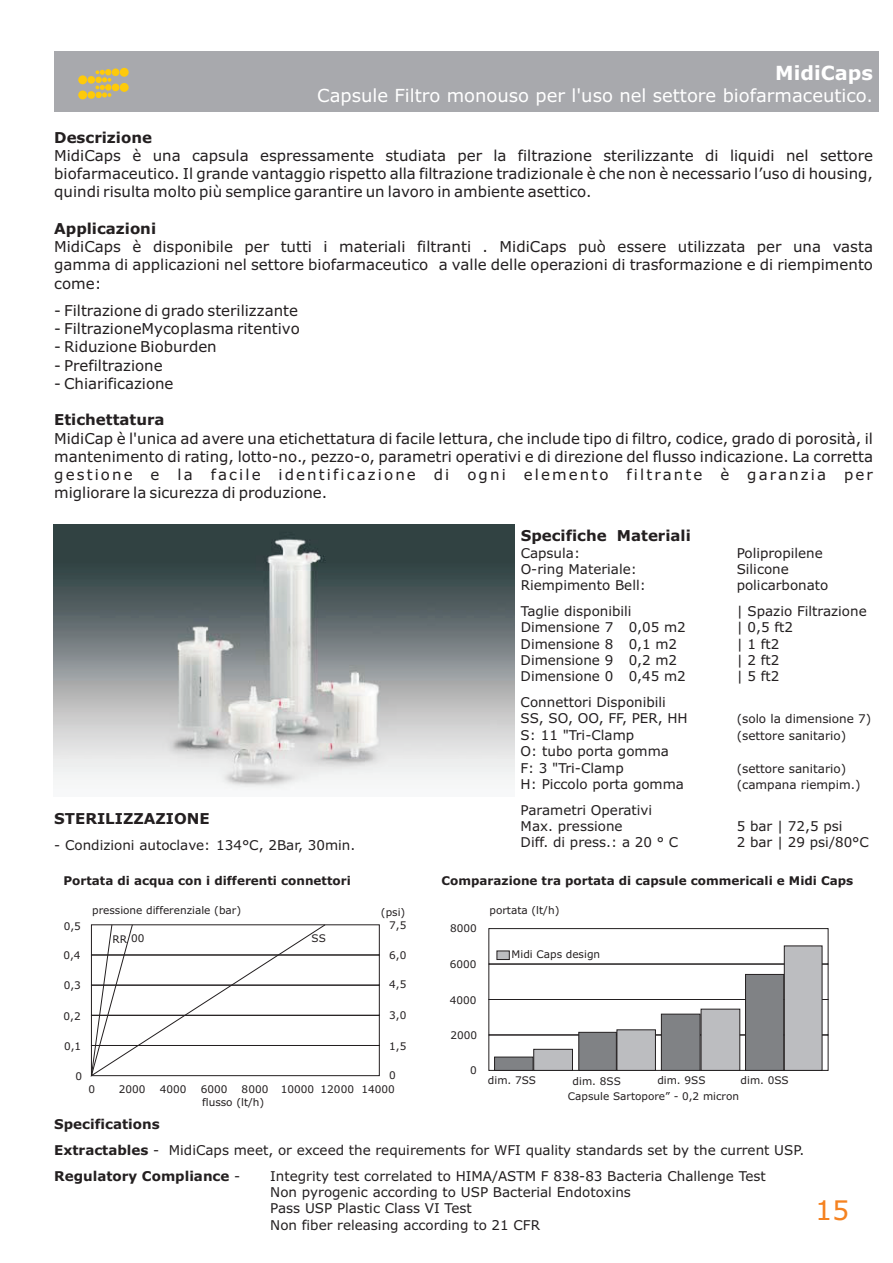
<style>
.page{position:relative;width:893px;height:1263px;background:#fff}
.page>*{position:absolute;margin:0;border:0;box-sizing:border-box;transform-origin:0 0}
.t1{font:27px "Verdana";color:#f58220}
.t2{font:700 19.5px "Verdana";color:#fff}
.t3{font:18px "Verdana";color:#fff}
.t4{font:15px/18.3px "Verdana";color:#231f20;text-align:justify}
.t5{font:700 15px "Verdana";color:#231f20}
.t6{font:13.5px/16.4px "Verdana";color:#231f20}
.t7{font:700 12px "Verdana";color:#231f20}
.t8{font:12px "Verdana";color:#231f20}
.t9{font:10.5px "Verdana";color:#231f20}
.s1{font-weight:700}
</style>
<div class="page">
<div style="left:54px;top:51px;width:825px;height:61px;background:#a8a9ad"></div>
<div style="left:120px;top:68px;width:9px;height:9px;background:#feca0a;border-radius:50%"></div>
<div style="left:112px;top:68px;width:7px;height:8px;background:#feca0a;border-radius:50%"></div>
<div style="left:78px;top:75px;width:9px;height:9px;background:#feca0a;border-radius:50%"></div>
<div style="left:87px;top:76px;width:8px;height:8px;background:#feca0a;border-radius:50%"></div>
<div style="left:120px;top:83px;width:9px;height:9px;background:#feca0a;border-radius:50%"></div>
<div style="left:112px;top:84px;width:7px;height:7px;background:#feca0a;border-radius:50%"></div>
<div style="left:78px;top:90px;width:9px;height:9px;background:#feca0a;border-radius:50%"></div>
<div style="left:87px;top:91px;width:8px;height:8px;background:#feca0a;border-radius:50%"></div>
<svg style="left:95px;top:69px;width:16px;height:29px"></svg>
<div style="left:91px;top:954px;width:289px;height:31px;border:1px solid #231f20"></div>
<div style="left:91px;top:985px;width:289px;height:31px;border:1px solid #231f20"></div>
<div style="left:91px;top:1015px;width:289px;height:31px;border:1px solid #231f20"></div>
<div style="left:91px;top:1045px;width:289px;height:31px;border:1px solid #231f20"></div>
<svg style="left:90px;top:924px;width:236px;height:153px"></svg>
<div style="left:488px;top:928px;width:340px;height:36px;border:1px solid #231f20"></div>
<svg style="left:494px;top:945px;width:328px;height:126px"></svg>
<img style="left:54px;top:525px;width:460px;height:264px">
<h2 class="t2" style="left:775px;top:65px;width:99px">MidiCaps</h2>
<p class="t3" style="left:317px;top:88px;width:557px">Capsule Filtro monouso per l'uso nel settore biofarmaceutico.</p>
<p class="t5" style="left:54px;top:131px;width:99px">Descrizione</p>
<p class="t4" style="left:54px;top:148px;width:820px">MidiCaps è una capsula espressamente studiata per la filtrazione sterilizzante di liquidi nel settore biofarmaceutico. Il grande vantaggio rispetto alla filtrazione tradizionale è che non è necessario l’uso di housing, quindi risulta molto più semplice garantire un lavoro in ambiente asettico.</p>
<p class="t5" style="left:54px;top:222px;width:103px">Applicazioni</p>
<p class="t4" style="left:54px;top:239px;width:820px">MidiCaps è disponibile per tutti i materiali filtranti . MidiCaps può essere utilizzata per una vasta gamma di applicazioni nel settore biofarmaceutico a valle delle operazioni di trasformazione e di riempimento come:</p>
<p class="t4" style="left:54px;top:303px;width:245px">- Filtrazione di grado sterilizzante</p>
<p class="t4" style="left:54px;top:321px;width:247px">- FiltrazioneMycoplasma ritentivo</p>
<p class="t4" style="left:54px;top:339px;width:164px">- Riduzione Bioburden</p>
<p class="t4" style="left:54px;top:357px;width:110px">- Prefiltrazione</p>
<p class="t4" style="left:54px;top:376px;width:121px">- Chiarificazione</p>
<p class="t5" style="left:54px;top:414px;width:112px">Etichettatura</p>
<p class="t4" style="left:54px;top:430px;width:820px">MidiCap è l'unica ad avere una etichettatura di facile lettura, che include tipo di filtro, codice, grado di porosità, il mantenimento di rating, lotto-no., pezzo-o, parametri operativi e di direzione del flusso indicazione. La corretta gestione e la facile identificazione di ogni elemento filtrante è garanzia per migliorare la sicurezza di produzione.</p>
<p class="t5" style="left:521px;top:529px;width:172px">Specifiche Materiali</p>
<p class="t6" style="left:521px;top:545px;width:61px">Capsula:</p>
<p class="t6" style="left:737px;top:545px;width:88px">Polipropilene</p>
<p class="t6" style="left:521px;top:562px;width:118px">O-ring Materiale:</p>
<p class="t6" style="left:737px;top:562px;width:54px">Silicone</p>
<p class="t6" style="left:521px;top:578px;width:127px">Riempimento Bell:</p>
<p class="t6" style="left:737px;top:578px;width:93px">policarbonato</p>
<p class="t6" style="left:521px;top:604px;width:112px">Taglie disponibili</p>
<p class="t6" style="left:737px;top:604px;width:132px">| Spazio Filtrazione</p>
<p class="t6" style="left:521px;top:620px;width:167px">Dimensione 7 0,05 m2</p>
<p class="t6" style="left:737px;top:620px;width:58px">| 0,5 ft2</p>
<p class="t6" style="left:521px;top:637px;width:158px">Dimensione 8 0,1 m2</p>
<p class="t6" style="left:737px;top:637px;width:44px">| 1 ft2</p>
<p class="t6" style="left:521px;top:653px;width:158px">Dimensione 9 0,2 m2</p>
<p class="t6" style="left:737px;top:653px;width:44px">| 2 ft2</p>
<p class="t6" style="left:521px;top:669px;width:167px">Dimensione 0 0,45 m2</p>
<p class="t6" style="left:737px;top:669px;width:44px">| 5 ft2</p>
<p class="t6" style="left:521px;top:695px;width:169px">Connettori Disponibili<br>SS, SO, OO, FF, PER, HH</p>
<p class="t8" style="left:737px;top:714px;width:136px">(solo la dimensione 7)</p>
<p class="t5" style="left:54px;top:812px;width:157px">STERILIZZAZIONE</p>
<p class="t6" style="left:54px;top:838px;width:303px">- Condizioni autoclave: 134°C, 2Bar, 30min.</p>
<p class="t7" style="left:63px;top:875px;width:289px">Portata di acqua con i differenti connettori</p>
<p class="t9" style="left:92px;top:906px;width:150px">pressione differenziale (bar)</p>
<p class="t9" style="left:381px;top:908px;width:26px">(psi)</p>
<p class="t9" style="left:64px;top:922px;width:19px">0,5</p>
<p class="t9" style="left:389px;top:921px;width:19px">7,5</p>
<p class="t9" style="left:113px;top:935px;width:34px">RR 00</p>
<p class="t9" style="left:312px;top:934px;width:16px">SS</p>
<p class="t9" style="left:63px;top:951px;width:19px">0,4</p>
<p class="t9" style="left:389px;top:951px;width:19px">6,0</p>
<p class="t9" style="left:64px;top:981px;width:19px">0,3</p>
<p class="t9" style="left:389px;top:980px;width:19px">4,5</p>
<p class="t9" style="left:64px;top:1011px;width:19px">0,2</p>
<p class="t9" style="left:389px;top:1010px;width:19px">3,0</p>
<p class="t9" style="left:64px;top:1041px;width:19px">0,1</p>
<p class="t9" style="left:389px;top:1041px;width:19px">1,5</p>
<p class="t9" style="left:76px;top:1072px;width:8px">0</p>
<p class="t9" style="left:389px;top:1071px;width:8px">0</p>
<p class="t9" style="left:88px;top:1085px;width:8px">0</p>
<p class="t9" style="left:119px;top:1085px;width:28px">2000</p>
<p class="t9" style="left:160px;top:1085px;width:28px">4000</p>
<p class="t9" style="left:201px;top:1085px;width:28px">6000</p>
<p class="t9" style="left:242px;top:1085px;width:155px">8000 10000 12000 14000</p>
<p class="t9" style="left:202px;top:1098px;width:64px">flusso (lt/h)</p>
<p class="t6" style="left:521px;top:728px;width:115px">S: 11 "Tri-Clamp</p>
<p class="t8" style="left:737px;top:731px;width:111px">(settore sanitario)</p>
<p class="t6" style="left:521px;top:744px;width:150px">O: tubo porta gomma<br>F: 3 "Tri-Clamp</p>
<p class="t8" style="left:737px;top:763px;width:111px">(settore sanitario)</p>
<p class="t6" style="left:521px;top:777px;width:165px">H: Piccolo porta gomma</p>
<p class="t8" style="left:737px;top:780px;width:125px">(campana riempim.)</p>
<p class="t6" style="left:521px;top:803px;width:133px">Parametri Operativi<br>Max. pressione</p>
<p class="t6" style="left:737px;top:819px;width:107px">5 bar | 72,5 psi</p>
<p class="t6" style="left:521px;top:835px;width:159px">Diff. di press.: a 20 ° C</p>
<p class="t6" style="left:737px;top:835px;width:134px">2 bar | 29 psi/80°C</p>
<p class="t7" style="left:441px;top:875px;width:413px">Comparazione tra portata di capsule commericali e Midi Caps</p>
<p class="t9" style="left:450px;top:924px;width:28px">8000</p>
<p class="t9" style="left:450px;top:959px;width:28px">6000</p>
<p class="t9" style="left:450px;top:996px;width:28px">4000</p>
<p class="t9" style="left:451px;top:1031px;width:28px">2000</p>
<p class="t9" style="left:470px;top:1066px;width:8px">0</p>
<p class="t9" style="left:490px;top:906px;width:71px">portata (lt/h)</p>
<p class="t9" style="left:512px;top:950px;width:90px">Midi Caps design</p>
<p class="t9" style="left:488px;top:1076px;width:50px">dim. 7SS</p>
<p class="t9" style="left:573px;top:1077px;width:50px">dim. 8SS</p>
<p class="t9" style="left:657px;top:1076px;width:50px">dim. 9SS</p>
<p class="t9" style="left:741px;top:1076px;width:50px">dim. 0SS</p>
<p class="t9" style="left:568px;top:1092px;width:173px">Capsule Sartopore” - 0,2 micron</p>
<p class="t6" style="left:54px;top:1113px;width:752px;line-height:25.5px"><span class="s1">Specifications<br>Extractables</span> - MidiCaps meet, or exceed the requirements for WFI quality standards set by the current USP.<br><span class="s1">Regulatory Compliance</span> -</p>
<p class="t6" style="left:270px;top:1168px;width:497px">Integrity test correlated to HIMA/ASTM F 838-83 Bacteria Challenge Test Non pyrogenic according to USP Bacterial Endotoxins<br>Pass USP Plastic Class VI Test<br>Non fiber releasing according to 21 CFR</p>
<h1 class="t1" style="left:815px;top:1199px;width:36px">15</h1>
</div>
